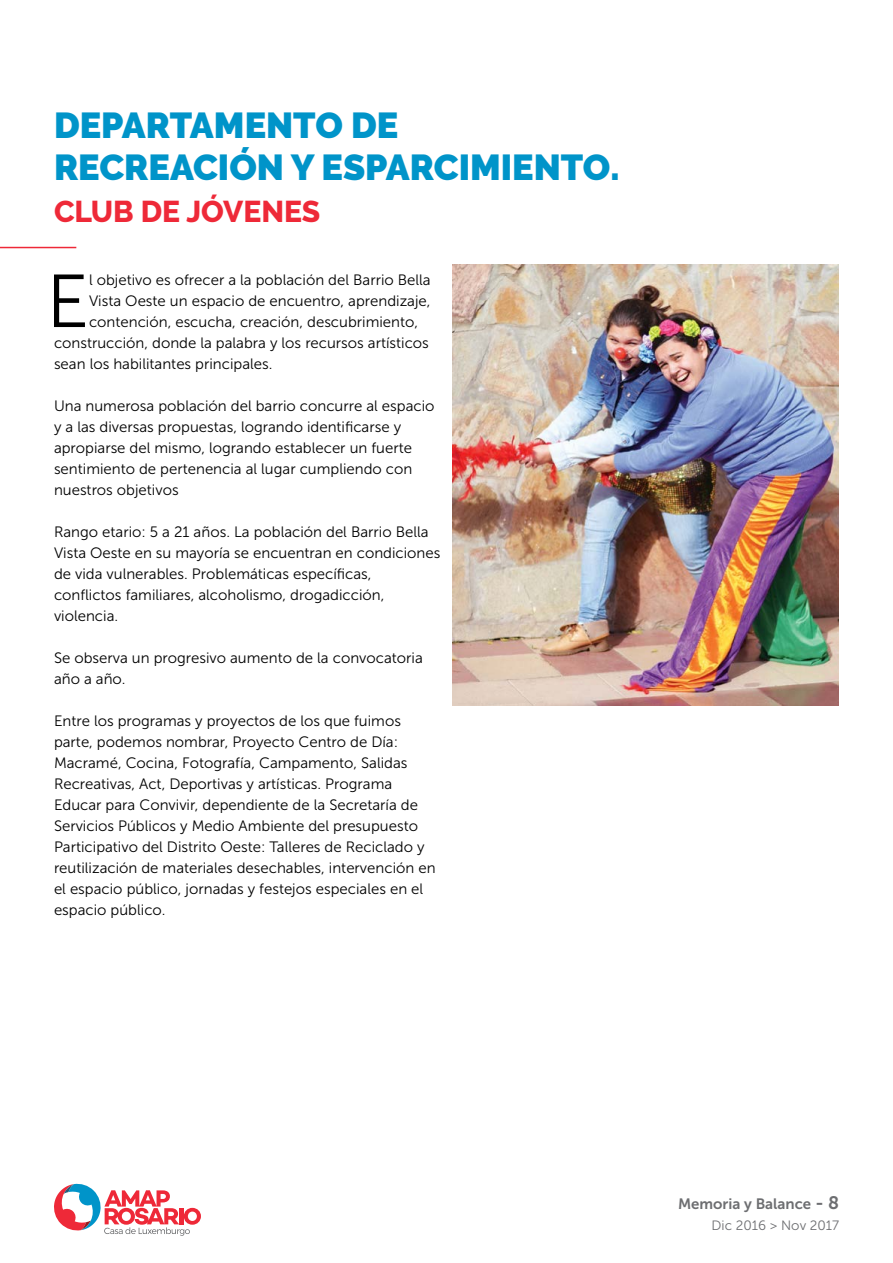
<style>
.page{position:relative;width:893px;height:1263px;background:#fff}
.page>*{position:absolute;margin:0;border:0;box-sizing:border-box;transform-origin:0 0}
.t1{font:74.7px "Museo Sans 300";color:#000}
.t2{font:900 36px/42px "Raleway";color:#0094c9}
.t3{font:800 30px "Raleway";color:#ee2938}
.t4{font:15px/21px "Museo Sans 300";color:#000}
.t5{font:15px "Museo Sans 700";color:#6d6e71}
.t6{font:13.5px "Museo Sans 300";color:#6d6e71}
.s1{font-size:18px}
</style>
<div class="page">
<svg style="left:54px;top:1183px;width:147px;height:53px"></svg>
<hr style="left:0;top:247px;width:76px;height:1px;background:#ee2938">
<img style="left:452px;top:264px;width:387px;height:441px">
<h2 class="t2" style="left:54px;top:104px;width:567px">DEPARTAMENTO DE<br>RECREACIÓN Y ESPARCIMIENTO.</h2>
<h3 class="t3" style="left:54px;top:194px;width:268px">CLUB DE JÓVENES</h3>
<h1 class="t1" style="left:46px;top:261px;width:44px">E</h1>
<p class="t4" style="left:89px;top:269px;width:343px">l objetivo es ofrecer a la población del Barrio Bella</p>
<p class="t4" style="left:89px;top:290px;width:343px">Vista Oeste un espacio de encuentro, aprendizaje,</p>
<p class="t4" style="left:89px;top:311px;width:331px">contención, escucha, creación, descubrimiento,</p>
<p class="t4" style="left:54px;top:332px;width:376px">construcción, donde la palabra y los recursos artísticos</p>
<p class="t4" style="left:54px;top:353px;width:220px">sean los habilitantes principales.</p>
<p class="t4" style="left:54px;top:395px;width:382px">Una numerosa población del barrio concurre al espacio y a las diversas propuestas, logrando identificarse y apropiarse del mismo, logrando establecer un fuerte sentimiento de pertenencia al lugar cumpliendo con nuestros objetivos</p>
<p class="t4" style="left:54px;top:521px;width:388px">Rango etario: 5 a 21 años. La población del Barrio Bella Vista Oeste en su mayoría se encuentran en condiciones de vida vulnerables. Problemáticas específicas, conflictos familiares, alcoholismo, drogadicción, violencia.</p>
<p class="t4" style="left:54px;top:647px;width:370px">Se observa un progresivo aumento de la convocatoria año a año.</p>
<p class="t4" style="left:54px;top:710px;width:383px">Entre los programas y proyectos de los que fuimos parte, podemos nombrar, Proyecto Centro de Día:<br>Macramé, Cocina, Fotografía, Campamento, Salidas Recreativas, Act, Deportivas y artísticas. Programa Educar para Convivir, dependiente de la Secretaría de Servicios Públicos y Medio Ambiente del presupuesto Participativo del Distrito Oeste: Talleres de Reciclado y reutilización de materiales desechables, intervención en el espacio público, jornadas y festejos especiales en el espacio público.</p>
<p class="t5" style="left:678px;top:1195px;width:163px">Memoria y Balance <span class="s1">- 8</span></p>
<p class="t6" style="left:712px;top:1218px;width:129px">Dic 2016 &gt; Nov 2017</p>
</div>
